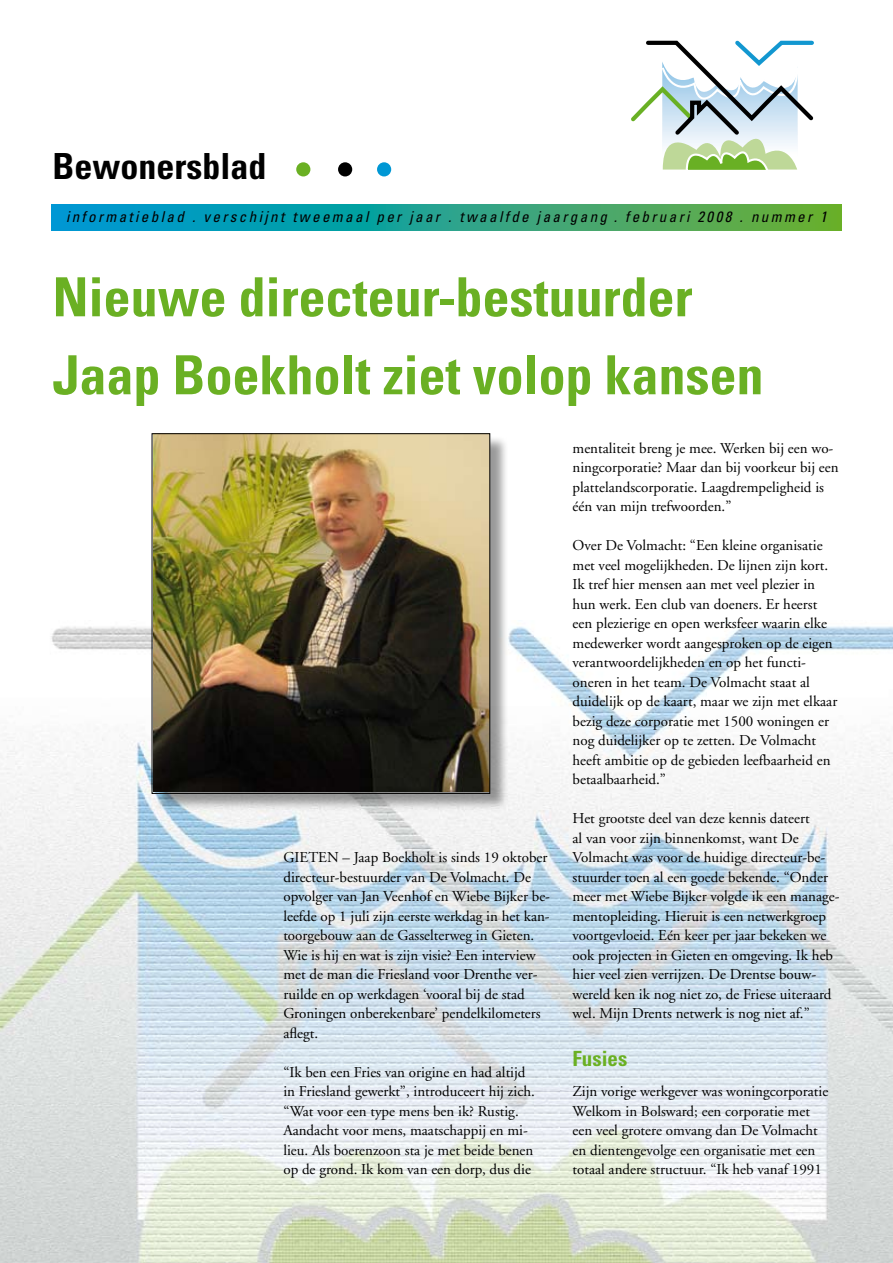
<style>
.page{position:relative;width:893px;height:1263px;background:#fff}
.page>*{position:absolute;margin:0;border:0;box-sizing:border-box;transform-origin:0 0}
.t1{font:700 condensed 54px/78px "Univers";color:#6ab023}
.t2{font:condensed 50.4px "Univers";color:#000}
.t3{font:700 condensed 36px "Univers";color:#000}
.t4{font:700 condensed 21px "Univers";color:#6ab023}
.t5{font:15px/19.5px "Adobe Garamond";color:#000}
.t6{font:italic condensed 15px "Univers";letter-spacing:.16em;color:#000}
.s1{color:#1297d0}
</style>
<div class="page">
<img style="left:0;top:620px;width:893px;height:643px">
<svg style="left:631px;top:40px;width:183px;height:130px"></svg>
<svg style="left:51px;top:204px;width:791px;height:27px;background:#29a389"></svg>
<div style="left:296px;top:162px;width:14px;height:14px;background:#6ab023;border-radius:50%"></div>
<div style="left:338px;top:162px;width:14px;height:14px;background:#000;border-radius:50%"></div>
<div style="left:377px;top:162px;width:14px;height:14px;background:#0097d4;border-radius:50%"></div>
<div style="left:154px;top:436px;width:361px;height:382px;background:#000;opacity:.4"></div>
<img style="left:154px;top:435px;width:334px;height:356px">
<div style="left:152px;top:433px;width:338px;height:361px;border:1px solid #000"></div>
<h3 class="t3" style="left:53px;top:144px;width:215px">Bewonersblad</h3>
<p class="t6" style="left:66px;top:208px;width:762px">informatieblad . verschijnt tweemaal per jaar . twaalfde jaargang . februari 2008 . nummer 1</p>
<h2 class="t2" style="left:431px;top:184px;width:463px">Woningstichting <span class="s1">De Vo</span></h2>
<h1 class="t1" style="left:53px;top:257px;width:712px">Nieuwe directeur-bestuurder<br>Jaap Boekholt ziet volop kansen</h1>
<p class="t5" style="left:283px;top:848px;width:268px">GIETEN – Jaap Boekholt is sinds 19 oktober directeur-bestuurder van De Volmacht. De opvolger van Jan Veenhof en Wiebe Bijker be&shy;leefde op 1 juli zijn eerste werkdag in het kan&shy;toorgebouw aan de Gasselterweg in Gieten.<br>Wie is hij en wat is zijn visie? Een interview met de man die Friesland voor Drenthe ver&shy;ruilde en op werkdagen ‘vooral bij de stad Groningen onberekenbare’ pendelkilometers aflegt.</p>
<p class="t5" style="left:283px;top:1063px;width:253px">“Ik ben een Fries van origine en had altijd in Friesland gewerkt”, introduceert hij zich. “Wat voor een type mens ben ik? Rustig.<br>Aandacht voor mens, maatschappij en mi&shy;lieu. Als boerenzoon sta je met beide benen op de grond. Ik kom van een dorp, dus die</p>
<p class="t5" style="left:573px;top:439px;width:268px">mentaliteit breng je mee. Werken bij een wo&shy;ningcorporatie? Maar dan bij voorkeur bij een plattelandscorporatie. Laagdrempeligheid is één van mijn trefwoorden.”</p>
<p class="t5" style="left:573px;top:536px;width:266px">Over De Volmacht: “Een kleine organisatie met veel mogelijkheden. De lijnen zijn kort.<br>Ik tref hier mensen aan met veel plezier in hun werk. Een club van doeners. Er heerst een plezierige en open werksfeer waarin elke medewerker wordt aangesproken op de eigen verantwoordelijkheden en op het functi&shy;oneren in het team. De Volmacht staat al duidelijk op de kaart, maar we zijn met elkaar bezig deze corporatie met 1500 woningen er nog duidelijker op te zetten. De Volmacht heeft ambitie op de gebieden leefbaarheid en betaalbaarheid.”</p>
<p class="t5" style="left:573px;top:809px;width:268px">Het grootste deel van deze kennis dateert<br>al van voor zijn binnenkomst, want De Volmacht was voor de huidige directeur-be&shy;stuurder toen al een goede bekende. “Onder meer met Wiebe Bijker volgde ik een manage&shy;mentopleiding. Hieruit is een netwerkgroep voortgevloeid. Eén keer per jaar bekeken we ook projecten in Gieten en omgeving. Ik heb hier veel zien verrijzen. De Drentse bouw&shy;wereld ken ik nog niet zo, de Friese uiteraard wel. Mijn Drents netwerk is nog niet af.”</p>
<h3 class="t4" style="left:572px;top:1046px;width:56px">Fusies</h3>
<p class="t5" style="left:572px;top:1082px;width:257px">Zijn vorige werkgever was woningcorporatie Welkom in Bolsward; een corporatie met een veel grotere omvang dan De Volmacht en dientengevolge een organisatie met een totaal andere structuur. “Ik heb vanaf 1991</p>
</div>
